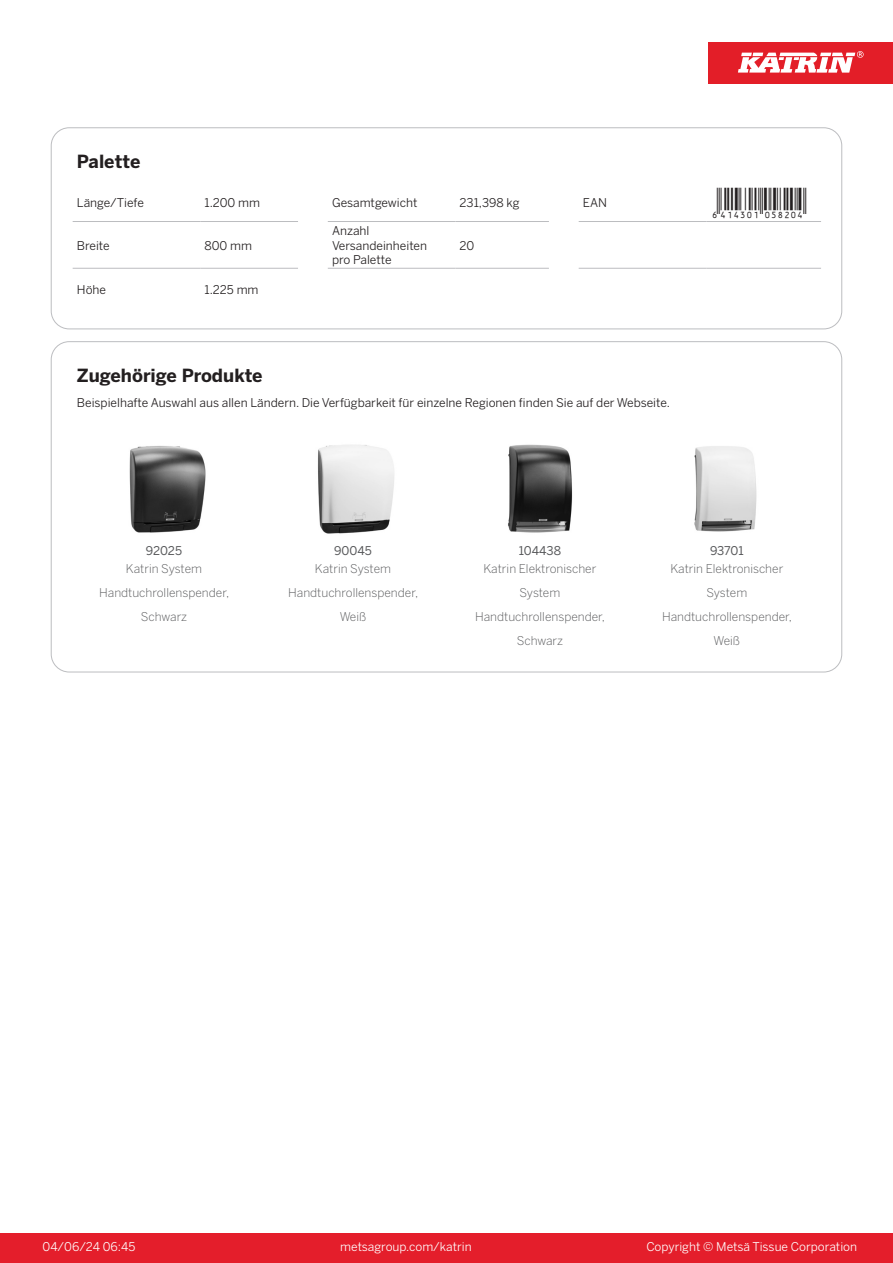
<style>
.page{position:relative;width:893px;height:1263px;background:#fff}
.page>*{position:absolute;margin:0;border:0;box-sizing:border-box;transform-origin:0 0}
.T_EAN{font:30px "Viisas EAN Matala";color:#231f20}
.T_TableHeader{font:700 18px "Benton Sans";color:#231f20}
.T_TableBody{font:12px/14.4px "Benton Sans";color:#231f20}
.T_RelatedName{font:300 12px/24px "Benton Sans";color:#57585a;text-align:center}
.t1{font:12px "Benton Sans";color:#fff}
.T_RelatedCode{font:12px "Benton Sans";color:#57585a}
</style>
<div class="page">
<div style="left:0;top:1233px;width:893px;height:30px;background:#e41e2b"></div>
<div style="left:708px;top:43px;width:185px;height:41px;background:#e31e28"></div>
<svg style="left:738px;top:51px;width:126px;height:22px"></svg>
<hr style="left:73px;top:221px;width:127px;height:1px;background:#bcbdc0">
<hr style="left:200px;top:221px;width:98px;height:1px;background:#bcbdc0">
<hr style="left:328px;top:221px;width:127px;height:1px;background:#bcbdc0">
<hr style="left:455px;top:221px;width:94px;height:1px;background:#bcbdc0">
<hr style="left:579px;top:221px;width:127px;height:1px;background:#bcbdc0">
<hr style="left:706px;top:221px;width:115px;height:1px;background:#bcbdc0">
<hr style="left:73px;top:268px;width:127px;height:1px;background:#bcbdc0">
<hr style="left:200px;top:268px;width:98px;height:1px;background:#bcbdc0">
<hr style="left:328px;top:268px;width:127px;height:1px;background:#bcbdc0">
<hr style="left:455px;top:268px;width:94px;height:1px;background:#bcbdc0">
<hr style="left:579px;top:268px;width:127px;height:1px;background:#bcbdc0">
<hr style="left:706px;top:268px;width:115px;height:1px;background:#bcbdc0">
<div style="left:51px;top:128px;width:791px;height:201px;border:1px solid #bcbdc0;border-radius:18px"></div>
<img style="left:129px;top:446px;width:77px;height:87px">
<img style="left:318px;top:445px;width:76px;height:89px">
<img style="left:508px;top:444px;width:65px;height:89px">
<img style="left:694px;top:446px;width:63px;height:86px">
<p class="T_TableHeader" style="left:77px;top:150px;width:65px">Palette</p>
<p class="T_TableBody" style="left:77px;top:196px;width:68px">Länge/Tiefe</p>
<p class="T_TableBody" style="left:204px;top:196px;width:57px">1.200 mm</p>
<p class="T_TableBody" style="left:332px;top:196px;width:87px">Gesamtgewicht</p>
<p class="T_TableBody" style="left:460px;top:196px;width:62px">231,398 kg</p>
<p class="T_TableBody" style="left:583px;top:196px;width:26px">EAN</p>
<p class="T_EAN" style="left:710px;top:187px;width:97px">*6414301058204*</p>
<p class="T_TableBody" style="left:77px;top:238px;width:34px">Breite</p>
<p class="T_TableBody" style="left:204px;top:238px;width:49px">800 mm</p>
<p class="T_TableBody" style="left:332px;top:224px;width:97px">Anzahl<br>Versandeinheiten</p>
<p class="T_TableBody" style="left:332px;top:252px;width:61px">pro Palette</p>
<p class="T_TableBody" style="left:460px;top:238px;width:16px">20</p>
<p class="T_TableBody" style="left:77px;top:283px;width:31px">Höhe</p>
<p class="T_TableBody" style="left:204px;top:283px;width:56px">1.225 mm</p>
<p class="T_TableHeader" style="left:77px;top:364px;width:187px">Zugehörige Produkte</p>
<p class="T_TableBody" style="left:77px;top:395px;width:595px">Beispielhafte Auswahl aus allen Ländern. Die Verfügbarkeit für einzelne Regionen finden Sie auf der Webseite.</p>
<p class="T_RelatedCode" style="left:146px;top:544px;width:38px">92025</p>
<p class="T_RelatedCode" style="left:334px;top:544px;width:39px">90045</p>
<p class="T_RelatedCode" style="left:519px;top:544px;width:44px">104438</p>
<p class="T_RelatedCode" style="left:710px;top:544px;width:35px">93701</p>
<p class="T_RelatedName" style="left:99px;top:557px;width:132px">Katrin System<br>Handtuchrollenspender,<br>Schwarz</p>
<p class="T_RelatedName" style="left:288px;top:557px;width:132px">Katrin System<br>Handtuchrollenspender,<br>Weiß</p>
<p class="T_RelatedName" style="left:475px;top:557px;width:132px">Katrin Elektronischer<br>System<br>Handtuchrollenspender,<br>Schwarz</p>
<p class="T_RelatedName" style="left:662px;top:557px;width:132px">Katrin Elektronischer<br>System<br>Handtuchrollenspender,<br>Weiß</p>
<p class="t1" style="left:43px;top:1239px;width:94px">04/06/24 06:45</p>
<p class="t1" style="left:340px;top:1239px;width:133px">metsagroup.com/katrin</p>
<p class="t1" style="left:646px;top:1239px;width:212px">Copyright © Metsä Tissue Corporation</p>
</div>
